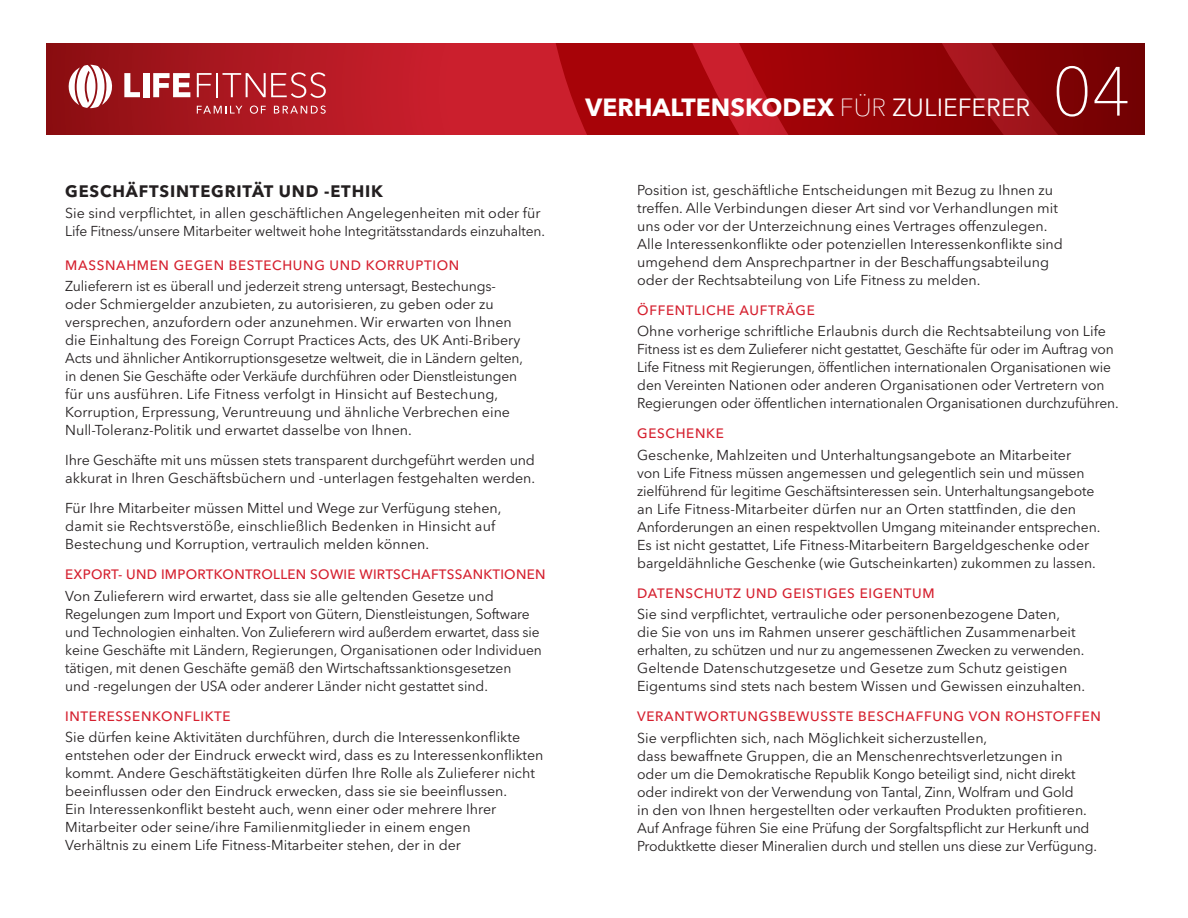
<style>
.page{position:relative;width:1188px;height:918px;background:#fff}
.page>*{position:absolute;margin:0;border:0;box-sizing:border-box;transform-origin:0 0}
.t1{font:100 68.85px "Avenir Next LT Pro";color:#fff}
.t2{font:700 24.75px "Avenir Next LT Pro";color:#fff}
.Header_1{font:700 16.5px "Avenir Next LT Pro";letter-spacing:.05em;color:#231f20}
.body{font:14.25px/18px "Avenir Next LT Pro";color:#231f20}
.Red_Subhead_Caps{font:14.25px/18px "Avenir Next LT Pro";letter-spacing:-.01em;color:#231f20}
.Red_Subhead_Caps-2{font:500 13.5px "Avenir Next LT Pro";letter-spacing:.05em;color:#d51f2e}
.Red_Subhead_Caps-3{font:500 13.5px "Avenir Next LT Pro";letter-spacing:.02em;color:#d51f2e}
.s1{font-weight:100}
.s2{font-weight:400}
</style>
<div class="page">
<svg style="left:47px;top:44px;width:466px;height:91px;background:#b21923"></svg>
<svg style="left:513px;top:44px;width:147px;height:91px;background:#b50e16"></svg>
<svg style="left:660px;top:44px;width:484px;height:91px;background:#98070c"></svg>
<svg style="left:124px;top:73px;width:16px;height:24px"></svg>
<div style="left:143px;top:73px;width:6px;height:24px;background:#fff"></div>
<svg style="left:153px;top:73px;width:37px;height:24px"></svg>
<svg style="left:197px;top:73px;width:15px;height:24px"></svg>
<hr style="left:216px;top:73px;width:2px;height:24px;background:#fff">
<svg style="left:223px;top:72px;width:103px;height:26px;background:#c0474f"></svg>
<svg style="left:197px;top:106px;width:45px;height:8px"></svg>
<svg style="left:250px;top:106px;width:16px;height:8px"></svg>
<svg style="left:274px;top:106px;width:52px;height:8px"></svg>
<svg style="left:69px;top:65px;width:46px;height:43px"></svg>
<p class="Header_1" style="left:65px;top:181px;width:319px">GESCHÄFTSINTEGRITÄT UND -ETHIK</p>
<p class="Red_Subhead_Caps" style="left:65px;top:204px;width:481px">Sie sind verpflichtet, in allen geschäftlichen Angelegenheiten mit oder für<br>Life Fitness/unsere Mitarbeiter weltweit hohe Integritätsstandards einzuhalten.</p>
<p class="Red_Subhead_Caps-2" style="left:65px;top:257px;width:396px">MASSNAHMEN GEGEN BESTECHUNG UND KORRUPTION</p>
<p class="body" style="left:65px;top:277px;width:459px">Zulieferern ist es überall und jederzeit streng untersagt, Bestechungs&shy;oder Schmiergelder anzubieten, zu autorisieren, zu geben oder zu versprechen, anzufordern oder anzunehmen. Wir erwarten von Ihnen die Einhaltung des Foreign Corrupt Practices Acts, des UK Anti-Bribery Acts und ähnlicher Antikorruptionsgesetze weltweit, die in Ländern gelten, in denen Sie Geschäfte oder Verkäufe durchführen oder Dienstleistungen für uns ausführen. Life Fitness verfolgt in Hinsicht auf Bestechung, Korruption, Erpressung, Veruntreuung und ähnliche Verbrechen eine Null-Toleranz-Politik und erwartet dasselbe von Ihnen.</p>
<p class="body" style="left:65px;top:451px;width:472px">Ihre Geschäfte mit uns müssen stets transparent durchgeführt werden und akkurat in Ihren Geschäftsbüchern und -unterlagen festgehalten werden.</p>
<p class="body" style="left:65px;top:499px;width:438px">Für Ihre Mitarbeiter müssen Mittel und Wege zur Verfügung stehen, damit sie Rechtsverstöße, einschließlich Bedenken in Hinsicht auf<br>Bestechung und Korruption, vertraulich melden können.</p>
<p class="Red_Subhead_Caps-3" style="left:65px;top:566px;width:482px">EXPORT- UND IMPORTKONTROLLEN SOWIE WIRTSCHAFTSSANKTIONEN</p>
<p class="body" style="left:65px;top:587px;width:478px">Von Zulieferern wird erwartet, dass sie alle geltenden Gesetze und Regelungen zum Import und Export von Gütern, Dienstleistungen, Software und Technologien einhalten. Von Zulieferern wird außerdem erwartet, dass sie keine Geschäfte mit Ländern, Regierungen, Organisationen oder Individuen tätigen, mit denen Geschäfte gemäß den Wirtschaftssanktionsgesetzen<br>und -regelungen der USA oder anderer Länder nicht gestattet sind.</p>
<p class="Red_Subhead_Caps-2" style="left:65px;top:708px;width:167px">INTERESSENKONFLIKTE</p>
<p class="body" style="left:65px;top:728px;width:480px">Sie dürfen keine Aktivitäten durchführen, durch die Interessenkonflikte entstehen oder der Eindruck erweckt wird, dass es zu Interessenkonflikten kommt. Andere Geschäftstätigkeiten dürfen Ihre Rolle als Zulieferer nicht beeinflussen oder den Eindruck erwecken, dass sie sie beeinflussen.<br>Ein Interessenkonflikt besteht auch, wenn einer oder mehrere Ihrer Mitarbeiter oder seine/ihre Familienmitglieder in einem engen<br>Verhältnis zu einem Life Fitness-Mitarbeiter stehen, der in der</p>
<h2 class="t2" style="left:586px;top:92px;width:446px">VERHALTENSKODEX <span class="s1">FÜR</span> <span class="s2">ZULIEFERER</span></h2>
<h1 class="t1" style="left:1053px;top:51px;width:79px">04</h1>
<p class="body" style="left:637px;top:181px;width:427px">Position ist, geschäftliche Entscheidungen mit Bezug zu Ihnen zu treffen. Alle Verbindungen dieser Art sind vor Verhandlungen mit uns oder vor der Unterzeichnung eines Vertrages offenzulegen.<br>Alle Interessenkonflikte oder potenziellen Interessenkonflikte sind umgehend dem Ansprechpartner in der Beschaffungsabteilung oder der Rechtsabteilung von Life Fitness zu melden.</p>
<p class="Red_Subhead_Caps-2" style="left:637px;top:302px;width:179px">ÖFFENTLICHE AUFTRÄGE</p>
<p class="body" style="left:637px;top:322px;width:483px">Ohne vorherige schriftliche Erlaubnis durch die Rechtsabteilung von Life Fitness ist es dem Zulieferer nicht gestattet, Geschäfte für oder im Auftrag von Life Fitness mit Regierungen, öffentlichen internationalen Organisationen wie den Vereinten Nationen oder anderen Organisationen oder Vertretern von Regierungen oder öffentlichen internationalen Organisationen durchzuführen.</p>
<p class="Red_Subhead_Caps-2" style="left:637px;top:426px;width:88px">GESCHENKE</p>
<p class="body" style="left:637px;top:446px;width:465px">Geschenke, Mahlzeiten und Unterhaltungsangebote an Mitarbeiter<br>von Life Fitness müssen angemessen und gelegentlich sein und müssen zielführend für legitime Geschäftsinteressen sein. Unterhaltungsangebote an Life Fitness-Mitarbeiter dürfen nur an Orten stattfinden, die den Anforderungen an einen respektvollen Umgang miteinander entsprechen.<br>Es ist nicht gestattet, Life Fitness-Mitarbeitern Bargeldgeschenke oder bargeldähnliche Geschenke (wie Gutscheinkarten) zukommen zu lassen.</p>
<p class="Red_Subhead_Caps-2" style="left:637px;top:585px;width:299px">DATENSCHUTZ UND GEISTIGES EIGENTUM</p>
<p class="body" style="left:637px;top:605px;width:450px">Sie sind verpflichtet, vertrauliche oder personenbezogene Daten,<br>die Sie von uns im Rahmen unserer geschäftlichen Zusammenarbeit erhalten, zu schützen und nur zu angemessenen Zwecken zu verwenden.<br>Geltende Datenschutzgesetze und Gesetze zum Schutz geistigen Eigentums sind stets nach bestem Wissen und Gewissen einzuhalten.</p>
<p class="Red_Subhead_Caps-2" style="left:637px;top:709px;width:465px">VERANTWORTUNGSBEWUSSTE BESCHAFFUNG VON ROHSTOFFEN</p>
<p class="body" style="left:637px;top:729px;width:461px">Sie verpflichten sich, nach Möglichkeit sicherzustellen,<br>dass bewaffnete Gruppen, die an Menschenrechtsverletzungen in<br>oder um die Demokratische Republik Kongo beteiligt sind, nicht direkt oder indirekt von der Verwendung von Tantal, Zinn, Wolfram und Gold<br>in den von Ihnen hergestellten oder verkauften Produkten profitieren.<br>Auf Anfrage führen Sie eine Prüfung der Sorgfaltspflicht zur Herkunft und Produktkette dieser Mineralien durch und stellen uns diese zur Verfügung.</p>
</div>
